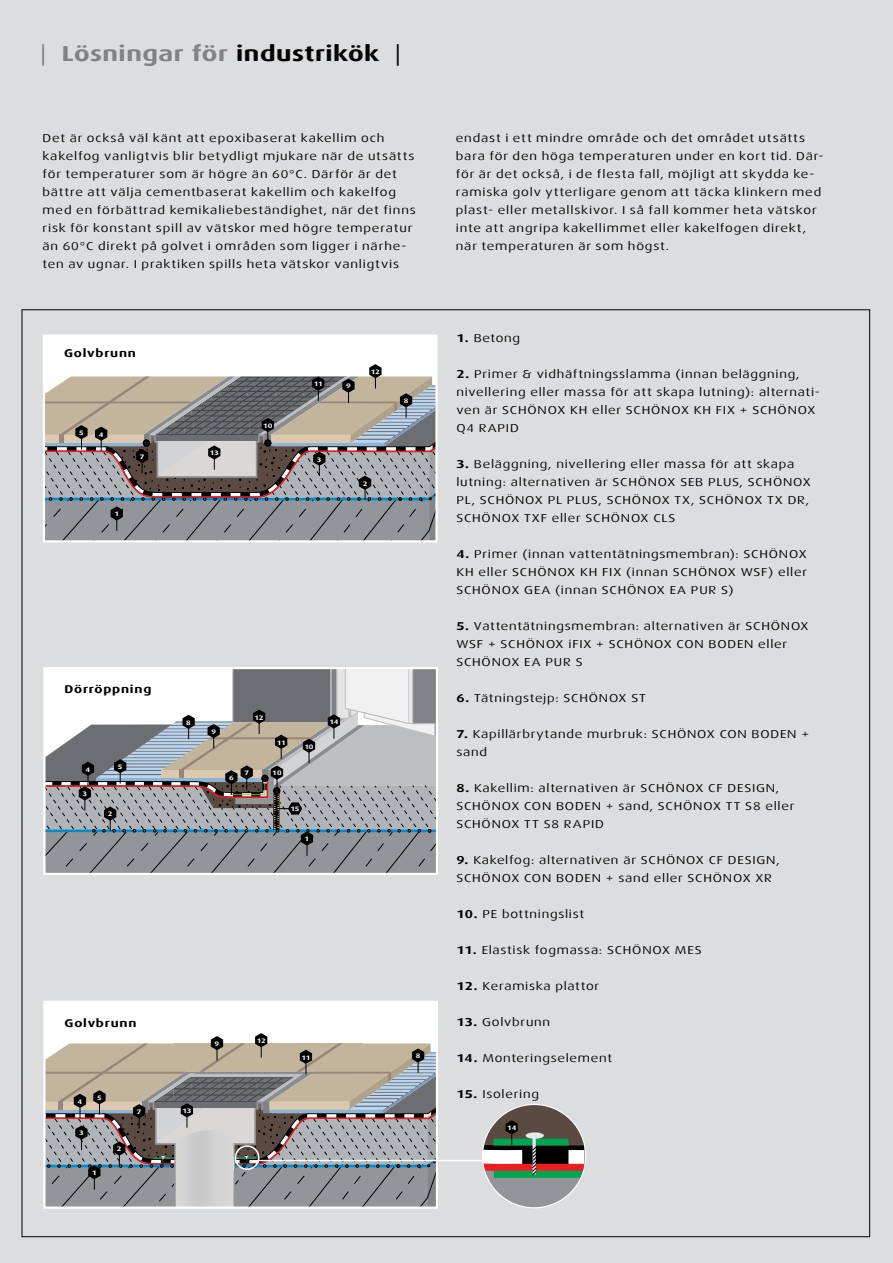
<style>
.page{position:relative;width:893px;height:1263px;background:#dcddde}
.page>*{position:absolute;margin:0;border:0;box-sizing:border-box;transform-origin:0 0}
.t1{font:700 21.6px "Dax Wide";letter-spacing:.02em;color:#808285;scale:1.11 1}
.t2{font:11.55px/18px "Dax Wide";letter-spacing:.06em;color:#000;scale:1.11 1}
.t3{font:700 11.25px "Dax Wide";letter-spacing:.065em;color:#000;scale:1.11 1}
.t4{font:700 6.45px "Dax Wide";letter-spacing:-.035em;color:#fff;scale:1.11 1}
.s1{font-weight:400}
.s2{color:#000}
.s3{font-weight:400;color:#000}
.s4{font-weight:700}
</style>
<div class="page">
<div style="left:44px;top:336px;width:392px;height:205px;background:#fff"></div>
<div style="left:43px;top:334px;width:395px;height:208px;border:2px solid #fff"></div>
<svg style="left:44px;top:364px;width:393px;height:177px;background:#9b9996"></svg>
<div style="left:44px;top:1002px;width:393px;height:205px;background:#fff"></div>
<div style="left:43px;top:1001px;width:395px;height:208px;border:2px solid #fff"></div>
<hr style="left:259px;top:1160px;width:224px;height:1px;background:#fff">
<svg style="left:482px;top:1104px;width:104px;height:104px"></svg>
<svg style="left:44px;top:1033px;width:393px;height:174px;background:#a4a19d"></svg>
<svg style="left:44px;top:668px;width:393px;height:206px;background:#a7a9aa"></svg>
<h1 class="t1" style="left:40px;top:41px;width:326px"><span class="s1">|</span> Lösningar för <span class="s2">industrikök</span> <span class="s3">|</span></h1>
<p class="t2" style="left:43px;top:129px;width:338px">Det är också väl känt att epoxibaserat kakellim och kakelfog vanligtvis blir betydligt mjukare när de utsätts för temperaturer som är högre än 60°C. Därför är det bättre att välja cementbaserat kakellim och kakelfog med en förbättrad kemikaliebeständighet, när det finns risk för konstant spill av vätskor med högre temperatur än 60°C direkt på golvet i områden som ligger i närhe&shy;ten av ugnar. I praktiken spills heta vätskor vanligtvis</p>
<p class="t3" style="left:64px;top:347px;width:66px">Golvbrunn</p>
<p class="t4" style="left:79px;top:429px;width:6px">5</p>
<p class="t4" style="left:99px;top:431px;width:6px">4</p>
<p class="t4" style="left:114px;top:510px;width:6px">1</p>
<p class="t4" style="left:140px;top:453px;width:6px">7</p>
<p class="t4" style="left:210px;top:449px;width:10px">13</p>
<p class="t4" style="left:263px;top:422px;width:10px">10</p>
<p class="t4" style="left:314px;top:380px;width:10px">11</p>
<p class="t4" style="left:317px;top:456px;width:6px">3</p>
<p class="t4" style="left:346px;top:383px;width:6px">9</p>
<p class="t4" style="left:371px;top:368px;width:10px">12</p>
<p class="t4" style="left:404px;top:397px;width:6px">8</p>
<p class="t4" style="left:363px;top:480px;width:6px">2</p>
<p class="t3" style="left:64px;top:682px;width:80px">Dörröppning</p>
<p class="t4" style="left:86px;top:766px;width:6px">4</p>
<p class="t4" style="left:82px;top:790px;width:6px">3</p>
<p class="t4" style="left:118px;top:763px;width:6px">5</p>
<p class="t4" style="left:108px;top:810px;width:6px">2</p>
<p class="t4" style="left:186px;top:719px;width:6px">8</p>
<p class="t4" style="left:211px;top:728px;width:6px">9</p>
<p class="t4" style="left:229px;top:774px;width:6px">6</p>
<p class="t4" style="left:255px;top:714px;width:10px">12</p>
<p class="t4" style="left:277px;top:739px;width:10px">11</p>
<p class="t4" style="left:244px;top:769px;width:6px">7</p>
<p class="t4" style="left:272px;top:769px;width:10px">10</p>
<p class="t4" style="left:304px;top:743px;width:10px">10</p>
<p class="t4" style="left:290px;top:805px;width:10px">15</p>
<p class="t4" style="left:305px;top:835px;width:6px">1</p>
<p class="t4" style="left:329px;top:718px;width:10px">14</p>
<p class="t3" style="left:64px;top:1017px;width:66px">Golvbrunn</p>
<p class="t4" style="left:78px;top:1098px;width:6px">4</p>
<p class="t4" style="left:79px;top:1129px;width:6px">3</p>
<p class="t4" style="left:97px;top:1094px;width:6px">5</p>
<p class="t4" style="left:92px;top:1169px;width:6px">1</p>
<p class="t4" style="left:117px;top:1145px;width:6px">2</p>
<p class="t4" style="left:137px;top:1108px;width:6px">7</p>
<p class="t4" style="left:215px;top:1040px;width:6px">9</p>
<p class="t4" style="left:182px;top:1107px;width:10px">13</p>
<p class="t4" style="left:257px;top:1037px;width:10px">12</p>
<p class="t4" style="left:301px;top:1054px;width:10px">11</p>
<p class="t4" style="left:416px;top:1052px;width:6px">8</p>
<p class="t2" style="left:456px;top:129px;width:333px">endast i ett mindre område och det området utsätts bara för den höga temperaturen under en kort tid. Där&shy;för är det också, i de flesta fall, möjligt att skydda ke&shy;ramiska golv ytterligare genom att täcka klinkern med plast- eller metallskivor. I så fall kommer heta vätskor inte att angripa kakellimmet eller kakelfogen direkt, när temperaturen är som högst.</p>
<p class="t2" style="left:456px;top:329px;width:59px"><span class="s4">1.</span> Betong</p>
<p class="t2" style="left:456px;top:365px;width:329px"><span class="s4">2.</span> Primer &amp; vidhäftningsslamma (innan beläggning, nivellering eller massa för att skapa lutning): alternati&shy;ven är SCHÖNOX KH eller SCHÖNOX KH FIX + SCHÖNOX Q4 RAPID</p>
<p class="t2" style="left:456px;top:455px;width:321px"><span class="s4">3.</span> Beläggning, nivellering eller massa för att skapa lutning: alternativen är SCHÖNOX SEB PLUS, SCHÖNOX PL, SCHÖNOX PL PLUS, SCHÖNOX TX, SCHÖNOX TX DR, SCHÖNOX TXF eller SCHÖNOX CLS</p>
<p class="t2" style="left:456px;top:545px;width:317px;text-align:justify"><span class="s4">4.</span> Primer (innan vattentätningsmembran): SCHÖNOX KH eller SCHÖNOX KH FIX (innan SCHÖNOX WSF) eller SCHÖNOX GEA (innan SCHÖNOX EA PUR S)</p>
<p class="t2" style="left:456px;top:617px;width:319px"><span class="s4">5.</span> Vattentätningsmembran: alternativen är SCHÖNOX<br>WSF + SCHÖNOX iFIX + SCHÖNOX CON BODEN eller<br>SCHÖNOX EA PUR S</p>
<p class="t2" style="left:456px;top:689px;width:172px"><span class="s4">6.</span> Tätningstejp: SCHÖNOX ST</p>
<p class="t2" style="left:456px;top:725px;width:319px"><span class="s4">7.</span> Kapillärbrytande murbruk: SCHÖNOX CON BODEN + sand</p>
<p class="t2" style="left:456px;top:779px;width:306px"><span class="s4">8.</span> Kakellim: alternativen är SCHÖNOX CF DESIGN,<br>SCHÖNOX CON BODEN + sand, SCHÖNOX TT S8 eller<br>SCHÖNOX TT S8 RAPID</p>
<p class="t2" style="left:456px;top:851px;width:293px"><span class="s4">9.</span> Kakelfog: alternativen är SCHÖNOX CF DESIGN,<br>SCHÖNOX CON BODEN + sand eller SCHÖNOX XR</p>
<p class="t2" style="left:456px;top:905px;width:117px"><span class="s4">10.</span> PE bottningslist</p>
<p class="t2" style="left:456px;top:941px;width:222px"><span class="s4">11.</span> Elastisk fogmassa: SCHÖNOX MES</p>
<p class="t2" style="left:456px;top:977px;width:130px"><span class="s4">12.</span> Keramiska plattor</p>
<p class="t2" style="left:456px;top:1013px;width:86px"><span class="s4">13.</span> Golvbrunn</p>
<p class="t2" style="left:456px;top:1049px;width:142px"><span class="s4">14.</span> Monteringselement</p>
<p class="t2" style="left:456px;top:1085px;width:76px"><span class="s4">15.</span> Isolering</p>
<p class="t4" style="left:507px;top:1124px;width:10px">14</p>
</div>
